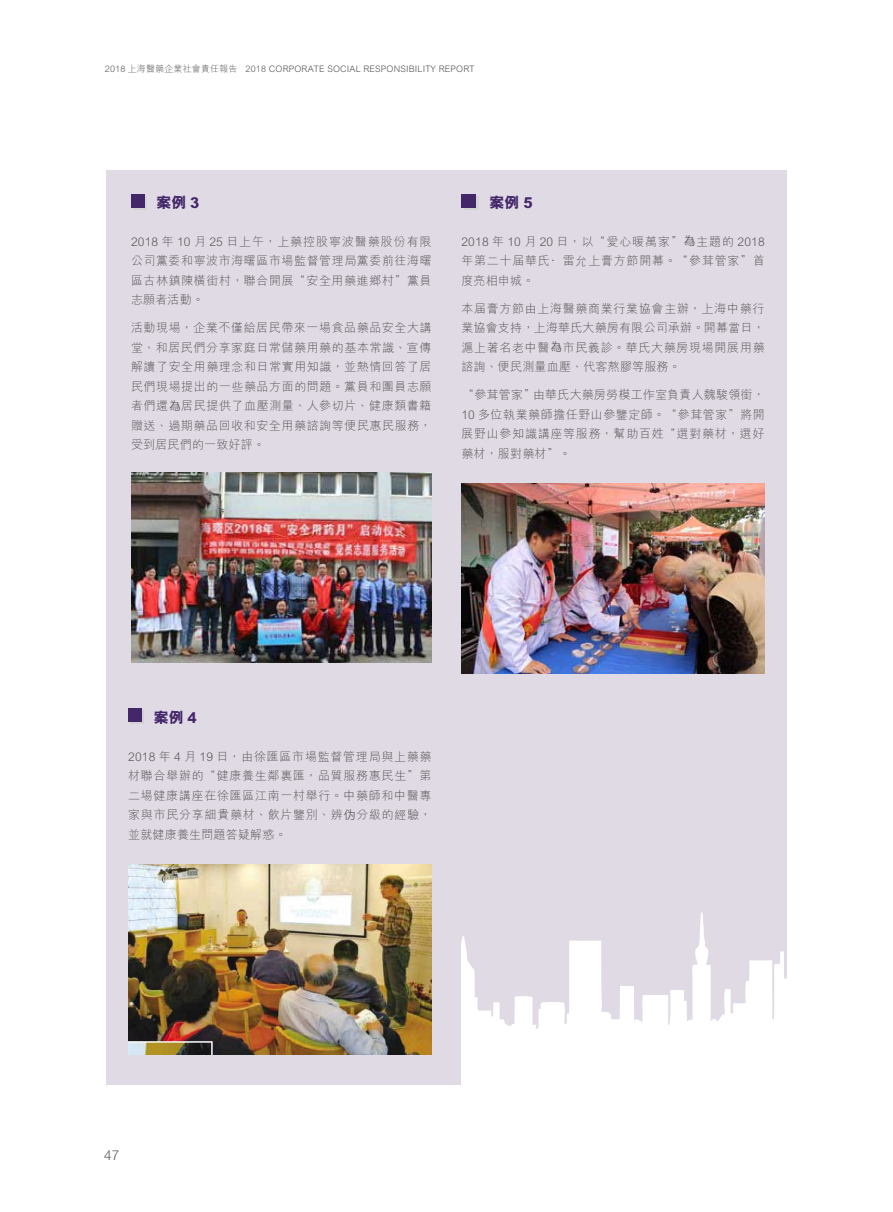
<style>
.page{position:relative;width:893px;height:1212px;background:#fff}
.page>*{position:absolute;margin:0;border:0;box-sizing:border-box;transform-origin:0 0}
.t1{font:800 15px "M Hei HK";color:#432769}
.t2{font:300 13.5px "M Hei HK";color:#595757}
.t3{font:300 12px/19.5px "M Hei HK";letter-spacing:.05em;color:#595757;text-align:justify}
.t4{font:300 9px "M Hei HK";letter-spacing:.015em;color:#595757}
.s1{font-family:"FZLTXHK";font-weight:400}
</style>
<div class="page">
<div style="left:107px;top:170px;width:680px;height:914px;background:#e0dae5"></div>
<svg style="left:133px;top:197px;width:13px;height:13px"></svg>
<div style="left:131px;top:194px;width:13px;height:13px;background:#432769"></div>
<svg style="left:130px;top:711px;width:14px;height:13px"></svg>
<div style="left:128px;top:708px;width:13px;height:13px;background:#432769"></div>
<svg style="left:464px;top:197px;width:14px;height:13px"></svg>
<div style="left:461px;top:194px;width:15px;height:13px;background:#432769"></div>
<img style="left:128px;top:864px;width:304px;height:190px">
<img style="left:461px;top:483px;width:304px;height:190px">
<img style="left:131px;top:473px;width:301px;height:190px">
<svg style="left:461px;top:912px;width:326px;height:172px;fill:#fff"></svg>
<p class="t4" style="left:105px;top:62px;width:371px">2018 上海醫藥企業社會責任報告 2018 CORPORATE SOCIAL RESPONSIBILITY REPORT</p>
<p class="t1" style="left:157px;top:193px;width:44px">案例 3</p>
<p class="t3" style="left:131px;top:231px;width:302px">2018 年 10 月 25 日上午，上藥控股寧波醫藥股份有限公司黨委和寧波市海曙區市場監督管理局黨委前往海曙區古林鎮陳橫街村，聯合開展“安全用藥進鄉村”黨員志願者活動。</p>
<p class="t3" style="left:131px;top:317px;width:302px">活動現場，企業不僅給居民帶來一場食品藥品安全大講堂、和居民們分享家庭日常儲藥用藥的基本常識、宣傳解讀了安全用藥理念和日常實用知識，並熱情回答了居民們現場提出的一些藥品方面的問題。黨員和團員志願者們還<span class="s1">為</span>居民提供了血壓測量、人參切片、健康類書籍贈送、過期藥品回收和安全用藥諮詢等便民惠民服務，受到居民們的一致好評。</p>
<p class="t1" style="left:490px;top:193px;width:44px">案例 5</p>
<p class="t3" style="left:461px;top:231px;width:305px">2018 年 10 月 20 日，以“愛心暖萬家”<span class="s1">為</span>主題的 2018年第二十届華氏·雷允上膏方節開幕。“參茸管家”首度亮相申城。</p>
<p class="t3" style="left:461px;top:298px;width:305px">本届膏方節由上海醫藥商業行業協會主辦，上海中藥行業協會支持，上海華氏大藥房有限公司承辦。開幕當日，滬上著名老中醫<span class="s1">為</span>市民義診。華氏大藥房現場開展用藥諮詢、便民測量血壓、代客熬膠等服務。</p>
<p class="t3" style="left:461px;top:384px;width:305px">“參茸管家”由華氏大藥房勞模工作室負責人魏駿領銜，10 多位執業藥師擔任野山參鑒定師。“參茸管家”將開展野山參知識講座等服務，幫助百姓“選對藥材，選好藥材，服對藥材”。</p>
<p class="t1" style="left:154px;top:707px;width:44px">案例 4</p>
<p class="t3" style="left:128px;top:746px;width:305px">2018 年 4 月 19 日，由徐匯區市場監督管理局與上藥藥材聯合舉辦的“健康養生鄰裏匯，品質服務惠民生”第二場健康講座在徐匯區江南一村舉行。中藥師和中醫專家與市民分享細貴藥材、飲片鑒別、辨<span class="s1">伪</span>分級的經驗，並就健康養生問題答疑解惑。</p>
<p class="t2" style="left:104px;top:1146px;width:17px">47</p>
</div>
